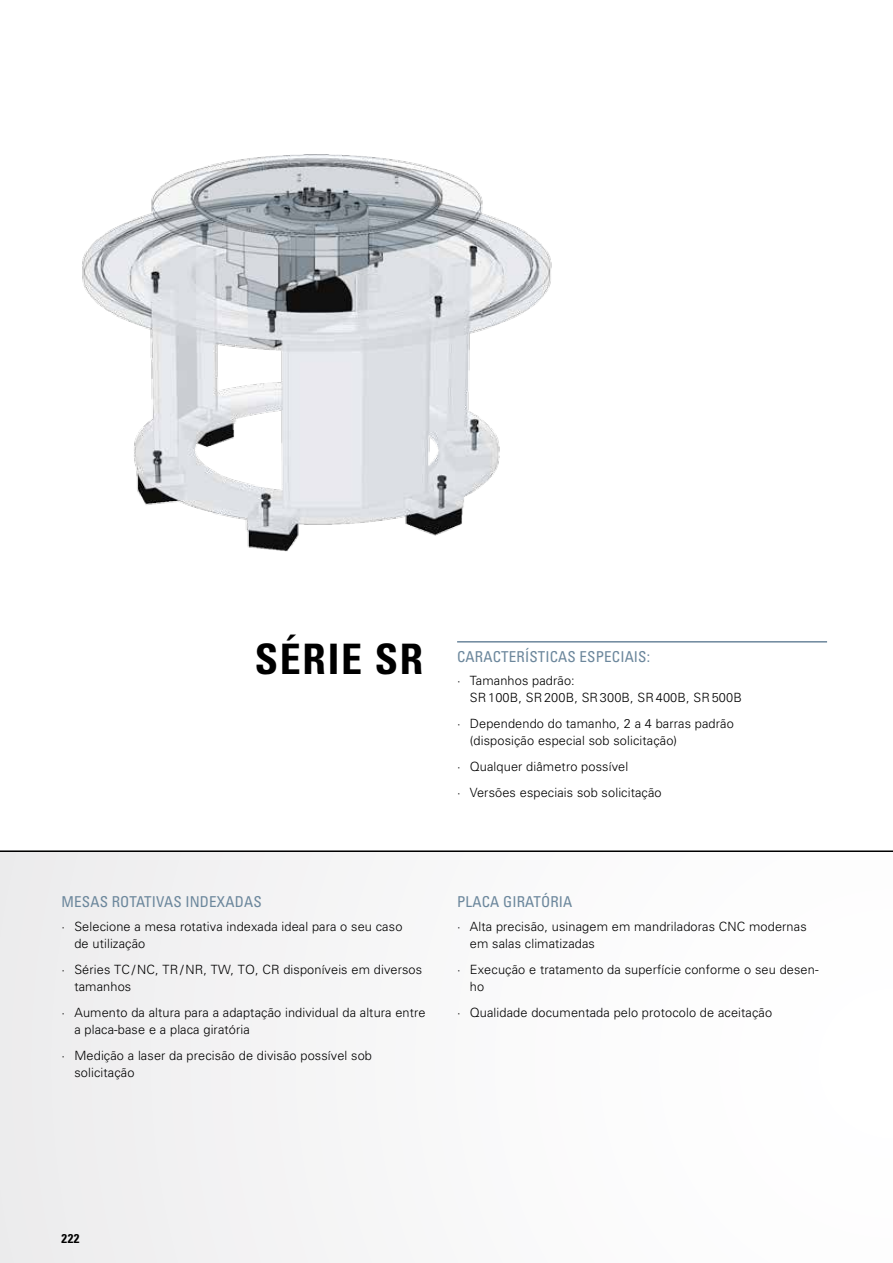
<style>
.page{position:relative;width:893px;height:1263px;background:#fff}
.page>*{position:absolute;margin:0;border:0;box-sizing:border-box;transform-origin:0 0}
.t1{font:700 condensed 42px "Univers";letter-spacing:.04em;color:#000}
.t2{font:condensed 15px "Univers";letter-spacing:.01em;color:#6c879c}
.t3{font:300 12.75px/17.2px "Univers";letter-spacing:.01em;color:#000}
.t4{font:700 condensed 12.75px "Univers";color:#000}
</style>
<div class="page">
<img style="left:82px;top:155px;width:470px;height:397px">
<div style="left:0;top:850px;width:893px;height:413px;background:#f8f8f8"></div>
<hr style="left:0;top:850px;width:893px;height:2px;background:#000">
<hr style="left:457px;top:641px;width:370px;height:1px;background:#6c879c">
<h1 class="t1" style="left:255px;top:634px;width:170px">SÉRIE SR</h1>
<p class="t2" style="left:457px;top:647px;width:194px">CARACTERÍSTICAS ESPECIAIS:</p>
<p class="t3" style="left:470px;top:672px;width:274px;text-indent:-13px">· Tamanhos padrão:<br>SR100B, SR200B, SR300B, SR400B, SR500B</p>
<p class="t3" style="left:470px;top:715px;width:265px;text-indent:-13px">· Dependendo do tamanho, 2 a 4 barras padrão (disposição especial sob solicitação)</p>
<p class="t3" style="left:457px;top:753px;width:206px;line-height:25.8px">· Qualquer diâmetro possível<br>· Versões especiais sob solicitação</p>
<p class="t2" style="left:62px;top:893px;width:202px">MESAS ROTATIVAS INDEXADAS</p>
<p class="t3" style="left:74px;top:917px;width:329px;text-indent:-13px">· Selecione a mesa rotativa indexada ideal para o seu caso de utilização</p>
<p class="t3" style="left:74px;top:960px;width:349px;text-indent:-13px">· Séries TC/ NC, TR/ NR, TW, TO, CR disponíveis em diversos tamanhos</p>
<p class="t3" style="left:74px;top:1004px;width:353px;text-indent:-13px">· Aumento da altura para a adaptação individual da altura entre a placa-base e a placa giratória</p>
<p class="t3" style="left:74px;top:1047px;width:299px;text-indent:-13px">· Medição a laser da precisão de divisão possível sob solicitação</p>
<p class="t2" style="left:457px;top:893px;width:117px">PLACA GIRATÓRIA</p>
<p class="t3" style="left:470px;top:917px;width:338px;text-indent:-13px">· Alta precisão, usinagem em mandriladoras CNC modernas em salas climatizadas</p>
<p class="t3" style="left:470px;top:960px;width:350px;text-indent:-13px">· Execução e tratamento da superfície conforme o seu desen&shy;ho</p>
<p class="t3" style="left:457px;top:1004px;width:317px">· Qualidade documentada pelo protocolo de aceitação</p>
<p class="t4" style="left:62px;top:1231px;width:20px">222</p>
</div>
